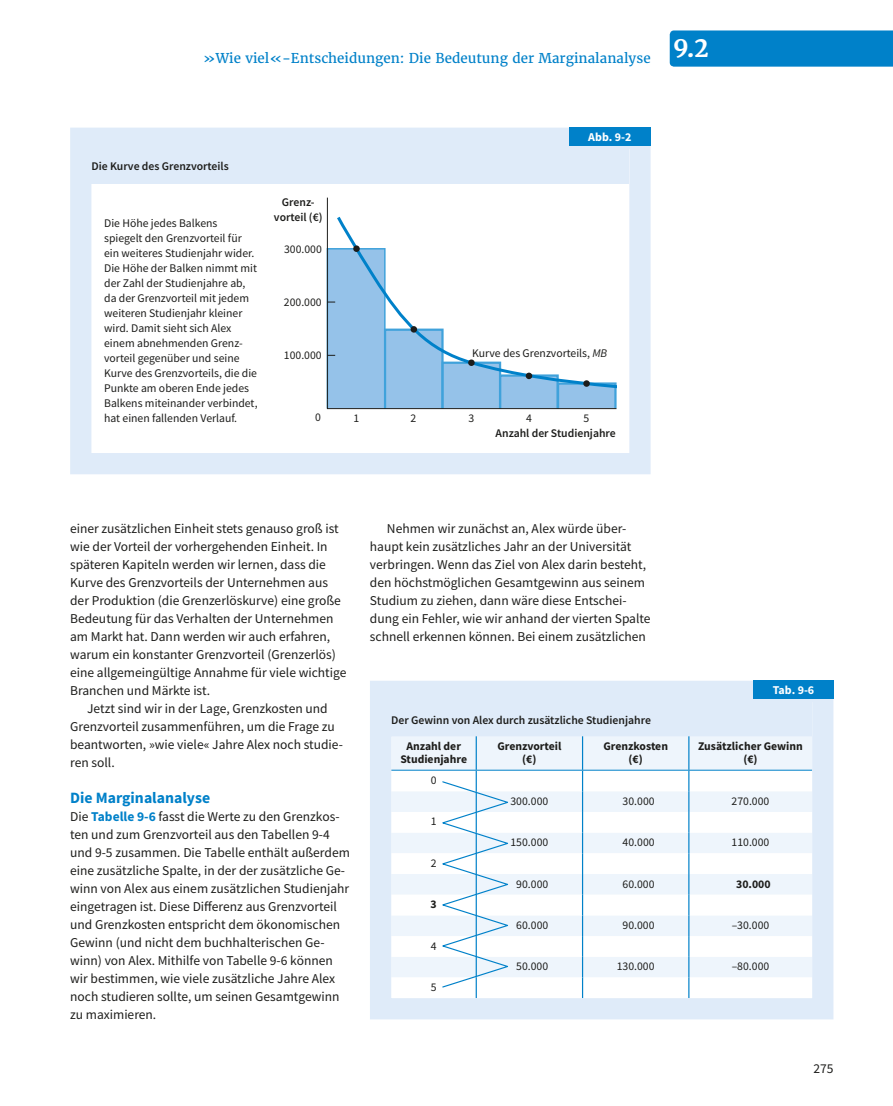
<style>
.page{position:relative;width:893px;height:1106px;background:#fff}
.page>*{position:absolute;margin:0;border:0;box-sizing:border-box;transform-origin:0 0}
.t1{font:700 24px "Haufe Merriweather";color:#fff}
.t2{font:700 15.75px "Source Sans Pro";color:#0081c9}
.t3{font:13.5px/18px "Source Sans Pro";color:#1d1d1b}
.t4{font:13.5px "Haufe Merriweather";color:#0081c9}
.t5{font:700 12px "Source Sans Pro";color:#fff}
.t6{font:11.7px/15px "Source Sans Pro";color:#1d1d1b}
.t7{font:600 11.7px/15px "Source Sans Pro";color:#1d1d1b;text-align:center}
.t8{font:700 11.7px/13.2px "Source Sans Pro";color:#1d1d1b;text-align:center}
.s1{font-style:italic}
.s2{font-weight:700;color:#0081c9}
</style>
<div class="page">
<div style="left:670px;top:30px;width:223px;height:37px;background:#0081c9"></div>
<div style="left:91px;top:147px;width:538px;height:37px;background:#dfebf9"></div>
<div style="left:70px;top:128px;width:581px;height:346px;border:21px solid #dfebf9"></div>
<div style="left:569px;top:128px;width:82px;height:18px;background:#0081c9"></div>
<svg style="left:327px;top:197px;width:290px;height:212px"></svg>
<div style="left:391px;top:700px;width:421px;height:36px;background:#dfebf9"></div>
<div style="left:392px;top:736px;width:419px;height:33px;background:#eef5fc"></div>
<svg style="left:392px;top:770px;width:419px;height:227px"></svg>
<svg style="left:582px;top:770px;width:1px;height:227px"></svg>
<svg style="left:688px;top:770px;width:1px;height:227px"></svg>
<hr style="left:476px;top:736px;width:1px;height:33px;background:#0081c9">
<hr style="left:582px;top:736px;width:1px;height:33px;background:#0081c9">
<hr style="left:688px;top:736px;width:1px;height:33px;background:#0081c9">
<hr style="left:391px;top:769px;width:85px;height:1px;background:#0081c9">
<hr style="left:476px;top:769px;width:107px;height:1px;background:#0081c9">
<hr style="left:583px;top:769px;width:106px;height:1px;background:#0081c9">
<hr style="left:689px;top:769px;width:123px;height:1px;background:#0081c9">
<div style="left:370px;top:680px;width:463px;height:339px;border:21px solid #dfebf9"></div>
<div style="left:753px;top:680px;width:80px;height:19px;background:#0081c9"></div>
<svg style="left:442px;top:770px;width:66px;height:228px"></svg>
<p class="t4" style="left:203px;top:50px;width:449px">»Wie viel«- Entscheidungen: Die Bedeutung der Marginalanalyse</p>
<h1 class="t1" style="left:673px;top:33px;width:37px">9.2</h1>
<p class="t7" style="left:91px;top:159px;width:139px">Die Kurve des Grenzvorteils</p>
<p class="t6" style="left:104px;top:216px;width:155px">Die Höhe jedes Balkens spiegelt den Grenzvorteil für ein weiteres Studienjahr wider.<br>Die Höhe der Balken nimmt mit der Zahl der Studienjahre ab, da der Grenzvorteil mit jedem weiteren Studienjahr kleiner wird. Damit sieht sich Alex einem abnehmenden Grenz&shy;vorteil gegenüber und seine<br>Kurve des Grenzvorteils, die die<br>Punkte am oberen Ende jedes<br>Balkens miteinander verbindet, hat einen fallenden Verlauf.</p>
<p class="t7" style="left:274px;top:195px;width:50px">Grenz&shy;vorteil (€)</p>
<p class="t6" style="left:284px;top:242px;width:39px">300.000</p>
<p class="t6" style="left:284px;top:295px;width:39px">200.000</p>
<p class="t6" style="left:284px;top:349px;width:39px">100.000</p>
<p class="t5" style="left:588px;top:128px;width:45px">Abb. 9‑2</p>
<p class="t6" style="left:472px;top:346px;width:137px">Kurve des Grenzvorteils, <span class="s1">MB</span></p>
<p class="t6" style="left:315px;top:411px;width:7px">0</p>
<p class="t6" style="left:353px;top:411px;width:7px">1</p>
<p class="t6" style="left:411px;top:411px;width:7px">2</p>
<p class="t6" style="left:468px;top:411px;width:7px">3</p>
<p class="t6" style="left:526px;top:411px;width:7px">4</p>
<p class="t6" style="left:584px;top:411px;width:7px">5</p>
<p class="t7" style="left:496px;top:426px;width:122px">Anzahl der Studienjahre</p>
<p class="t3" style="left:70px;top:519px;width:278px">einer zusätzlichen Einheit stets genauso groß ist wie der Vorteil der vorhergehenden Einheit. In späteren Kapiteln werden wir lernen, dass die Kurve des Grenzvorteils der Unternehmen aus der Produktion (die Grenzerlöskurve) eine große Bedeutung für das Verhalten der Unternehmen am Markt hat. Dann werden wir auch erfahren, warum ein konstanter Grenzvorteil (Grenzerlös) eine allgemeingültige Annahme für viele wichtige Branchen und Märkte ist.</p>
<p class="t3" style="left:70px;top:699px;width:274px;text-indent:17px">Jetzt sind wir in der Lage, Grenzkosten und Grenzvorteil zusammenführen, um die Frage zu beantworten, »wie viele« Jahre Alex noch studie&shy;ren soll.</p>
<p class="t2" style="left:70px;top:787px;width:142px">Die Marginalanalyse</p>
<p class="t3" style="left:70px;top:807px;width:281px">Die <span class="s2">Tabelle 9‑6</span> fasst die Werte zu den Grenzkos&shy;ten und zum Grenzvorteil aus den Tabellen 9‑4 und 9‑5 zusammen. Die Tabelle enthält außerdem eine zusätzliche Spalte, in der der zusätzliche Ge&shy;winn von Alex aus einem zusätzlichen Studienjahr eingetragen ist. Diese Differenz aus Grenzvorteil und Grenzkosten entspricht dem ökonomischen Gewinn (und nicht dem buchhalterischen Ge&shy;winn) von Alex. Mithilfe von Tabelle 9‑6 können wir bestimmen, wie viele zusätzliche Jahre Alex noch studieren sollte, um seinen Gesamtgewinn zu maximieren.</p>
<p class="t3" style="left:370px;top:519px;width:282px;text-indent:17px">Nehmen wir zunächst an, Alex würde über&shy;haupt kein zusätzliches Jahr an der Universität verbringen. Wenn das Ziel von Alex darin besteht, den höchstmöglichen Gesamtgewinn aus seinem Studium zu ziehen, dann wäre diese Entschei&shy;dung ein Fehler, wie wir anhand der vierten Spalte schnell erkennen können. Bei einem zusätzlichen</p>
<p class="t5" style="left:773px;top:681px;width:43px">Tab. 9‑6</p>
<p class="t7" style="left:391px;top:712px;width:261px">Der Gewinn von Alex durch zusätzliche Studienjahre</p>
<p class="t8" style="left:400px;top:739px;width:68px">Anzahl der<br>Studienjahre</p>
<p class="t8" style="left:497px;top:739px;width:66px">Grenzvorteil (€)</p>
<p class="t8" style="left:603px;top:739px;width:66px">Grenzkosten (€)</p>
<p class="t8" style="left:698px;top:739px;width:106px">Zusätzlicher Gewinn (€)</p>
<p class="t6" style="left:431px;top:772px;width:7px">0</p>
<p class="t6" style="left:510px;top:793px;width:39px">300.000</p>
<p class="t6" style="left:623px;top:793px;width:33px">30.000</p>
<p class="t6" style="left:732px;top:793px;width:39px">270.000</p>
<p class="t6" style="left:431px;top:814px;width:7px">1</p>
<p class="t6" style="left:510px;top:834px;width:39px">150.000</p>
<p class="t6" style="left:623px;top:834px;width:33px">40.000</p>
<p class="t6" style="left:732px;top:834px;width:39px">110.000</p>
<p class="t6" style="left:431px;top:855px;width:7px">2</p>
<p class="t6" style="left:516px;top:876px;width:33px">90.000</p>
<p class="t6" style="left:623px;top:876px;width:33px">60.000</p>
<p class="t8" style="left:736px;top:876px;width:36px">30.000</p>
<p class="t8" style="left:431px;top:897px;width:8px">3</p>
<p class="t6" style="left:516px;top:917px;width:33px">60.000</p>
<p class="t6" style="left:623px;top:917px;width:33px">90.000</p>
<p class="t6" style="left:732px;top:917px;width:39px">–30.000</p>
<p class="t6" style="left:431px;top:938px;width:7px">4</p>
<p class="t6" style="left:516px;top:958px;width:33px">50.000</p>
<p class="t6" style="left:617px;top:958px;width:39px">130.000</p>
<p class="t6" style="left:732px;top:958px;width:39px">–80.000</p>
<p class="t6" style="left:431px;top:979px;width:7px">5</p>
<p class="t3" style="left:813px;top:1059px;width:22px">275</p>
</div>
